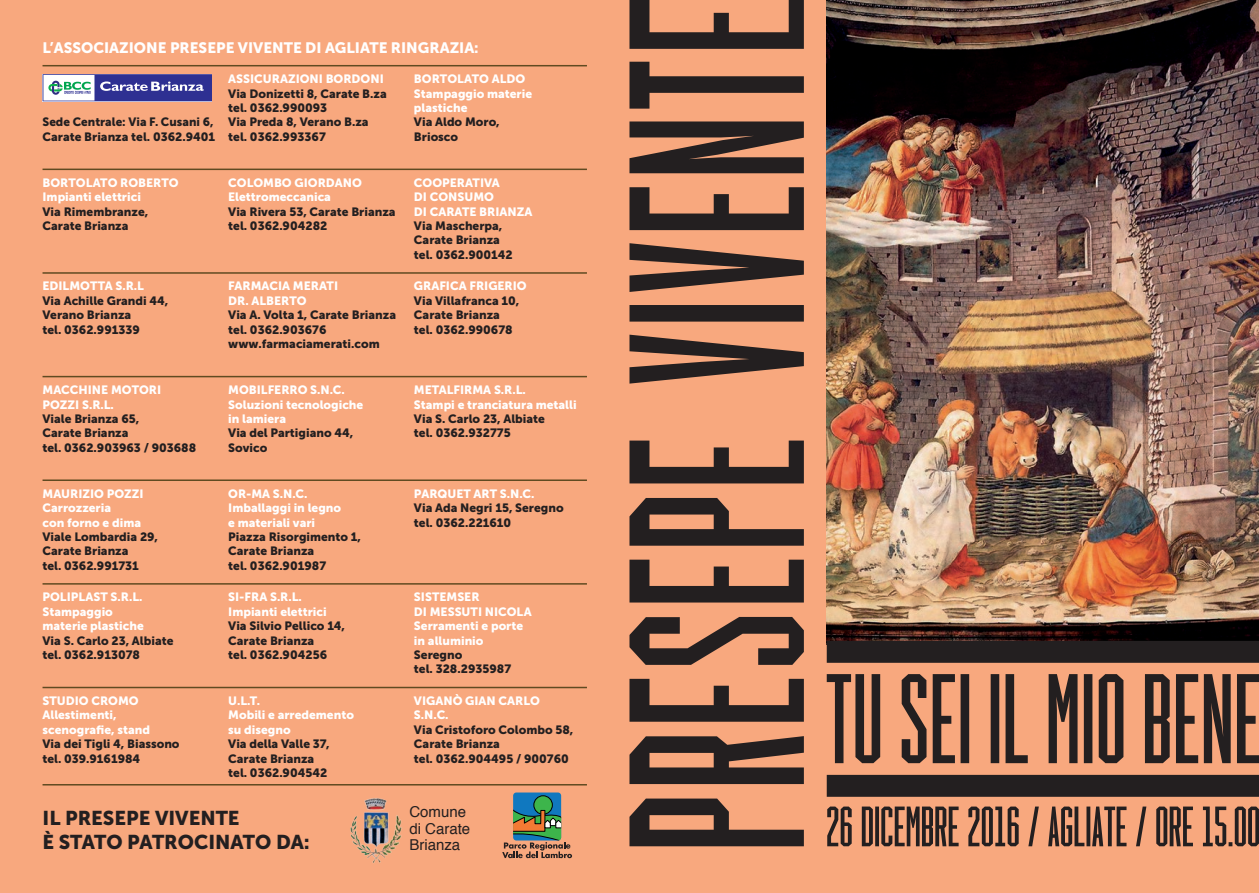
<style>
.page{position:relative;width:1259px;height:893px;background:#f8a87e}
.page>*{position:absolute;margin:0;border:0;box-sizing:border-box;transform-origin:0 0}
.t1{font:19.8px "Museo Sans 900";color:#231f20}
.t2{font:15px "Museo Sans 900";color:#fff}
.t3{font:15px "Helvetica";color:#231f20}
.t4{font:12px/14.4px "Museo Sans 900";color:#231f20}
.t5{font:12px/14.4px "Museo Sans 900";color:#fff}
</style>
<div class="page">
<div style="left:513px;top:792px;width:48px;height:48px;background:#1078bf;border-radius:3px"></div>
<div style="left:534px;top:796px;width:18px;height:18px;background:#3db54b;border-radius:50%"></div>
<div style="left:533px;top:795px;width:19px;height:19px;border:1px solid #000001;border-radius:50%"></div>
<svg style="left:502px;top:808px;width:70px;height:50px"></svg>
<img style="left:350px;top:798px;width:52px;height:65px">
<svg style="left:43px;top:74px;width:169px;height:27px;background:#7077b2"></svg>
<hr style="left:43px;top:65px;width:544px;height:1px;background:#604a21">
<hr style="left:43px;top:169px;width:544px;height:1px;background:#604a21">
<hr style="left:43px;top:272px;width:544px;height:2px;background:#604a21">
<hr style="left:43px;top:376px;width:544px;height:1px;background:#604a21">
<hr style="left:43px;top:479px;width:544px;height:2px;background:#604a21">
<hr style="left:43px;top:583px;width:544px;height:2px;background:#604a21">
<hr style="left:43px;top:687px;width:544px;height:1px;background:#604a21">
<hr style="left:43px;top:784px;width:544px;height:1px;background:#604a21">
<svg style="left:827px;top:806px;width:432px;height:40px"></svg>
<img style="left:826px;top:0;width:433px;height:641px">
<svg style="left:629px;top:0;width:175px;height:846px"></svg>
<svg style="left:826px;top:674px;width:433px;height:89px"></svg>
<div style="left:826px;top:641px;width:433px;height:22px;background:#231f20"></div>
<div style="left:826px;top:775px;width:433px;height:22px;background:#231f20"></div>
<p class="t2" style="left:43px;top:39px;width:438px">L’ASSOCIAZIONE PRESEPE VIVENTE DI AGLIATE RINGRAZIA:</p>
<p class="t4" style="left:43px;top:115px;width:172px">Sede Centrale: Via F. Cusani 6,</p>
<p class="t4" style="left:43px;top:129px;width:174px">Carate Brianza tel. 0362.9401</p>
<p class="t5" style="left:228px;top:72px;width:157px">ASSICURAZIONI BORDONI</p>
<p class="t4" style="left:228px;top:86px;width:160px">Via Donizetti 8, Carate B.za</p>
<p class="t4" style="left:228px;top:101px;width:101px">tel. 0362.990093</p>
<p class="t4" style="left:228px;top:115px;width:142px">Via Preda 8, Verano B.za</p>
<p class="t4" style="left:228px;top:129px;width:99px">tel. 0362.993367</p>
<p class="t5" style="left:43px;top:175px;width:138px">BORTOLATO ROBERTO</p>
<p class="t5" style="left:43px;top:190px;width:100px">Impianti elettrici</p>
<p class="t4" style="left:43px;top:204px;width:107px">Via Rimembranze,</p>
<p class="t4" style="left:43px;top:219px;width:87px">Carate Brianza</p>
<p class="t5" style="left:228px;top:175px;width:135px">COLOMBO GIORDANO</p>
<p class="t5" style="left:228px;top:190px;width:104px">Elettromeccanica</p>
<p class="t4" style="left:228px;top:204px;width:169px">Via Rivera 53, Carate Brianza</p>
<p class="t4" style="left:228px;top:219px;width:101px">tel. 0362.904282</p>
<p class="t5" style="left:43px;top:279px;width:103px">EDILMOTTA S.R.L</p>
<p class="t4" style="left:43px;top:293px;width:127px">Via Achille Grandi 44,</p>
<p class="t4" style="left:43px;top:308px;width:90px">Verano Brianza</p>
<p class="t4" style="left:43px;top:322px;width:99px">tel. 0362.991339</p>
<p class="t5" style="left:228px;top:279px;width:111px">FARMACIA MERATI</p>
<p class="t5" style="left:228px;top:293px;width:80px">DR. ALBERTO</p>
<p class="t4" style="left:228px;top:308px;width:169px">Via A. Volta 1, Carate Brianza</p>
<p class="t4" style="left:228px;top:322px;width:100px">tel. 0362.903676</p>
<p class="t4" style="left:228px;top:337px;width:153px">www.farmaciamerati.com</p>
<p class="t5" style="left:414px;top:72px;width:113px">BORTOLATO ALDO</p>
<p class="t5" style="left:414px;top:86px;width:120px">Stampaggio materie plastiche</p>
<p class="t4" style="left:414px;top:115px;width:87px">Via Aldo Moro,</p>
<p class="t4" style="left:414px;top:129px;width:46px">Briosco</p>
<p class="t5" style="left:414px;top:175px;width:87px">COOPERATIVA</p>
<p class="t5" style="left:414px;top:190px;width:82px">DI CONSUMO</p>
<p class="t5" style="left:414px;top:204px;width:120px">DI CARATE BRIANZA</p>
<p class="t4" style="left:414px;top:219px;width:90px">Via Mascherpa,<br>Carate Brianza</p>
<p class="t4" style="left:414px;top:247px;width:100px">tel. 0362.900142</p>
<p class="t5" style="left:414px;top:279px;width:114px">GRAFICA FRIGERIO</p>
<p class="t4" style="left:414px;top:293px;width:107px">Via Villafranca 10,</p>
<p class="t4" style="left:414px;top:308px;width:87px">Carate Brianza</p>
<p class="t4" style="left:414px;top:322px;width:100px">tel. 0362.990678</p>
<p class="t5" style="left:43px;top:383px;width:120px">MACCHINE MOTORI</p>
<p class="t5" style="left:43px;top:397px;width:73px">POZZI S.R.L.</p>
<p class="t4" style="left:43px;top:411px;width:98px">Viale Brianza 65,<br>Carate Brianza</p>
<p class="t4" style="left:43px;top:440px;width:155px">tel. 0362.903963 / 903688</p>
<p class="t5" style="left:43px;top:486px;width:103px">MAURIZIO POZZI</p>
<p class="t5" style="left:43px;top:501px;width:100px">Carrozzeria<br>con forno e dima</p>
<p class="t4" style="left:43px;top:529px;width:117px">Viale Lombardia 29,</p>
<p class="t4" style="left:43px;top:544px;width:87px">Carate Brianza</p>
<p class="t4" style="left:43px;top:558px;width:98px">tel. 0362.991731</p>
<p class="t5" style="left:43px;top:590px;width:101px">POLIPLAST S.R.L.</p>
<p class="t5" style="left:43px;top:604px;width:103px">Stampaggio materie plastiche</p>
<p class="t4" style="left:43px;top:633px;width:132px">Via S. Carlo 23, Albiate</p>
<p class="t4" style="left:43px;top:647px;width:99px">tel. 0362.913078</p>
<p class="t5" style="left:43px;top:694px;width:98px">STUDIO CROMO</p>
<p class="t5" style="left:43px;top:708px;width:109px">Allestimenti, scenografie, stand</p>
<p class="t4" style="left:43px;top:737px;width:139px">Via dei Tigli 4, Biassono</p>
<p class="t4" style="left:43px;top:751px;width:99px">tel. 039.9161984</p>
<p class="t5" style="left:228px;top:383px;width:118px">MOBILFERRO S.N.C.</p>
<p class="t5" style="left:228px;top:397px;width:137px">Soluzioni tecnologiche</p>
<p class="t5" style="left:228px;top:411px;width:59px">in lamiera</p>
<p class="t4" style="left:228px;top:426px;width:127px">Via del Partigiano 44,<br>Sovico</p>
<p class="t5" style="left:228px;top:486px;width:81px">OR-MA S.N.C.</p>
<p class="t5" style="left:228px;top:501px;width:114px">Imballaggi in legno e materiali vari</p>
<p class="t4" style="left:228px;top:529px;width:134px">Piazza Risorgimento 1,</p>
<p class="t4" style="left:228px;top:544px;width:87px">Carate Brianza</p>
<p class="t4" style="left:228px;top:558px;width:99px">tel. 0362.901987</p>
<p class="t5" style="left:228px;top:590px;width:75px">SI-FRA S.R.L.</p>
<p class="t5" style="left:228px;top:604px;width:100px">Impianti elettrici</p>
<p class="t4" style="left:228px;top:619px;width:118px">Via Silvio Pellico 14,</p>
<p class="t4" style="left:228px;top:633px;width:87px">Carate Brianza</p>
<p class="t4" style="left:228px;top:647px;width:100px">tel. 0362.904256</p>
<p class="t5" style="left:228px;top:694px;width:33px">U.L.T.</p>
<p class="t5" style="left:228px;top:708px;width:127px">Mobili e arredemento su disegno</p>
<p class="t4" style="left:228px;top:737px;width:103px">Via della Valle 37,</p>
<p class="t4" style="left:228px;top:751px;width:87px">Carate Brianza</p>
<p class="t4" style="left:228px;top:766px;width:101px">tel. 0362.904542</p>
<p class="t1" style="left:43px;top:807px;width:199px">IL PRESEPE VIVENTE</p>
<p class="t1" style="left:43px;top:831px;width:269px">È STATO PATROCINATO DA:</p>
<p class="t5" style="left:414px;top:383px;width:113px">METALFIRMA S.R.L.</p>
<p class="t5" style="left:414px;top:397px;width:164px">Stampi e tranciatura metalli</p>
<p class="t4" style="left:414px;top:411px;width:132px">Via S. Carlo 23, Albiate</p>
<p class="t4" style="left:414px;top:426px;width:98px">tel. 0362.932775</p>
<p class="t5" style="left:414px;top:486px;width:122px">PARQUET ART S.N.C.</p>
<p class="t4" style="left:414px;top:501px;width:151px">Via Ada Negri 15, Seregno</p>
<p class="t4" style="left:414px;top:515px;width:99px">tel. 0362.221610</p>
<p class="t5" style="left:414px;top:590px;width:67px">SISTEMSER</p>
<p class="t5" style="left:414px;top:604px;width:119px">DI MESSUTI NICOLA</p>
<p class="t5" style="left:414px;top:619px;width:111px">Serramenti e porte in alluminio</p>
<p class="t4" style="left:414px;top:647px;width:50px">Seregno</p>
<p class="t4" style="left:414px;top:662px;width:99px">tel. 328.2935987</p>
<p class="t5" style="left:414px;top:694px;width:127px">VIGANÒ GIAN CARLO</p>
<p class="t5" style="left:414px;top:708px;width:36px">S.N.C.</p>
<p class="t4" style="left:414px;top:722px;width:161px">Via Cristoforo Colombo 58,</p>
<p class="t4" style="left:414px;top:737px;width:87px">Carate Brianza</p>
<p class="t4" style="left:414px;top:751px;width:156px">tel. 0362.904495 / 900760</p>
<p class="t3" style="left:409px;top:800px;width:58px">Comune</p>
<p class="t3" style="left:409px;top:817px;width:62px">di Carate</p>
<p class="t3" style="left:409px;top:833px;width:52px">Brianza</p>
</div>
